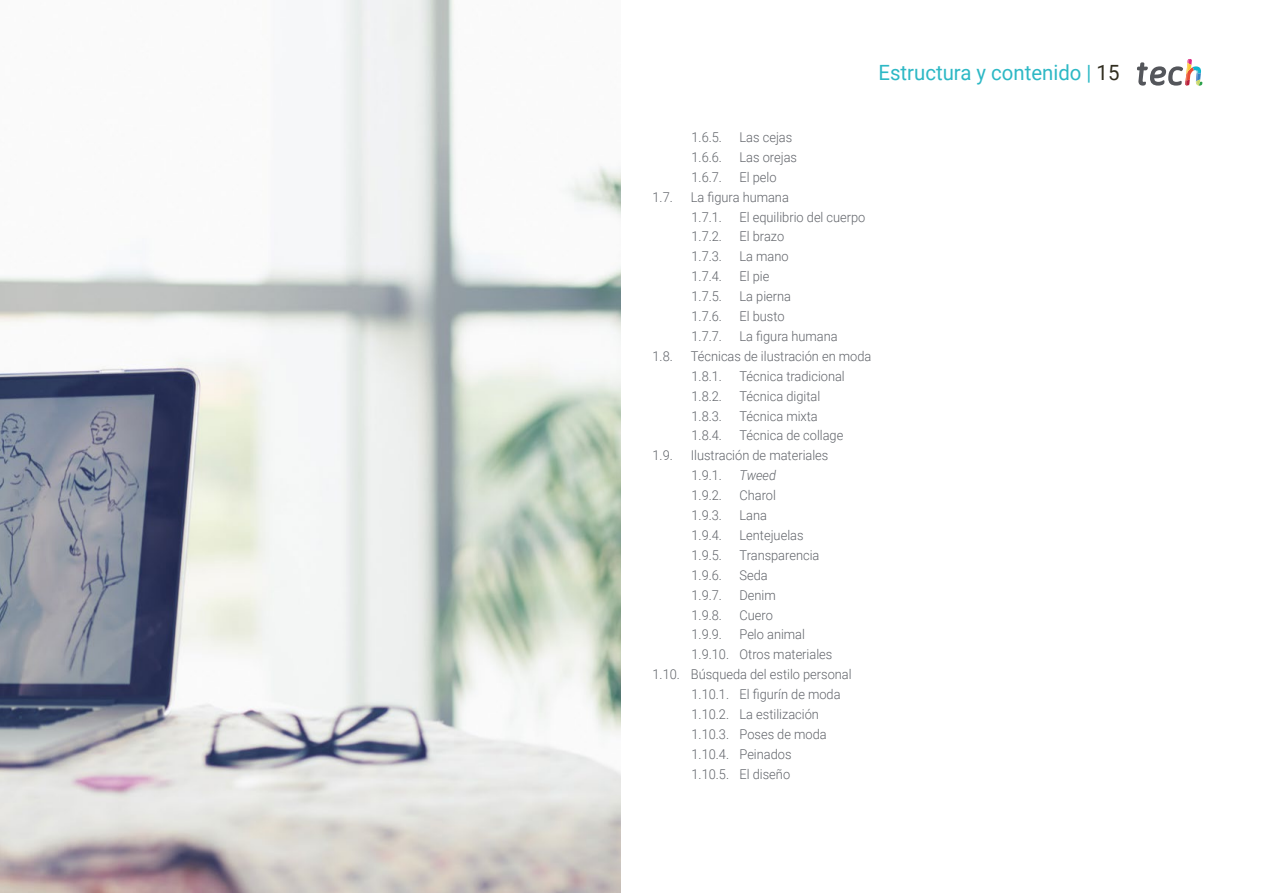
<style>
.page{position:relative;width:1263px;height:893px;background:#fff}
.page>*{position:absolute;margin:0;border:0;box-sizing:border-box;transform-origin:0 0}
.t1{font:21px "Roboto";color:#2db8c5}
.t2{font:300 13.5px/20px "Roboto";color:#61646a;scale:.95 1}
.t3{font:italic 300 13.5px "Roboto";color:#61646a;scale:.95 1}
.s1{color:#312e20}
</style>
<div class="page">
<svg style="left:1137px;top:59px;width:65px;height:27px"></svg>
<img style="left:0;top:0;width:621px;height:893px">
<h1 class="t1" style="left:878px;top:57px;width:242px">Estructura y contenido | <span class="s1">15</span></h1>
<p class="t2" style="left:691px;top:127px;width:34px">1.6.5.</p>
<p class="t2" style="left:739px;top:127px;width:57px">Las cejas</p>
<p class="t2" style="left:691px;top:147px;width:34px">1.6.6.</p>
<p class="t2" style="left:739px;top:147px;width:62px">Las orejas</p>
<p class="t2" style="left:691px;top:166px;width:34px">1.6.7.</p>
<p class="t2" style="left:739px;top:166px;width:41px">El pelo</p>
<p class="t2" style="left:652px;top:186px;width:23px">1.7.</p>
<p class="t2" style="left:691px;top:186px;width:105px">La figura humana<br>1.7.1.</p>
<p class="t2" style="left:739px;top:206px;width:134px">El equilibrio del cuerpo</p>
<p class="t2" style="left:691px;top:226px;width:34px">1.7.2.</p>
<p class="t2" style="left:739px;top:226px;width:49px">El brazo</p>
<p class="t2" style="left:691px;top:246px;width:34px">1.7.3.</p>
<p class="t2" style="left:739px;top:246px;width:53px">La mano</p>
<p class="t2" style="left:691px;top:266px;width:34px">1.7.4.</p>
<p class="t2" style="left:739px;top:266px;width:33px">El pie</p>
<p class="t2" style="left:691px;top:286px;width:34px">1.7.5.</p>
<p class="t2" style="left:739px;top:286px;width:56px">La pierna</p>
<p class="t2" style="left:691px;top:306px;width:34px">1.7.6.</p>
<p class="t2" style="left:739px;top:306px;width:49px">El busto</p>
<p class="t2" style="left:691px;top:326px;width:34px">1.7.7.</p>
<p class="t2" style="left:739px;top:326px;width:105px">La figura humana</p>
<p class="t2" style="left:652px;top:346px;width:23px">1.8.</p>
<p class="t2" style="left:691px;top:346px;width:192px">Técnicas de ilustración en moda<br>1.8.1.</p>
<p class="t2" style="left:739px;top:365px;width:112px">Técnica tradicional</p>
<p class="t2" style="left:691px;top:385px;width:34px">1.8.2.</p>
<p class="t2" style="left:739px;top:385px;width:86px">Técnica digital</p>
<p class="t2" style="left:691px;top:405px;width:34px">1.8.3.</p>
<p class="t2" style="left:739px;top:405px;width:84px">Técnica mixta</p>
<p class="t2" style="left:691px;top:425px;width:34px">1.8.4.</p>
<p class="t2" style="left:739px;top:425px;width:111px">Técnica de collage</p>
<p class="t2" style="left:652px;top:445px;width:23px">1.9.</p>
<p class="t2" style="left:691px;top:445px;width:146px">Ilustración de materiales<br>1.9.1.</p>
<p class="t3" style="left:739px;top:466px;width:40px">Tweed</p>
<p class="t2" style="left:691px;top:485px;width:34px">1.9.2.</p>
<p class="t2" style="left:739px;top:485px;width:40px">Charol</p>
<p class="t2" style="left:691px;top:505px;width:34px">1.9.3.</p>
<p class="t2" style="left:739px;top:505px;width:30px">Lana</p>
<p class="t2" style="left:691px;top:525px;width:34px">1.9.4.</p>
<p class="t2" style="left:739px;top:525px;width:69px">Lentejuelas</p>
<p class="t2" style="left:691px;top:545px;width:34px">1.9.5.</p>
<p class="t2" style="left:739px;top:545px;width:86px">Transparencia</p>
<p class="t2" style="left:691px;top:564px;width:34px">1.9.6.</p>
<p class="t2" style="left:739px;top:564px;width:31px">Seda</p>
<p class="t2" style="left:691px;top:584px;width:34px">1.9.7.</p>
<p class="t2" style="left:739px;top:584px;width:40px">Denim</p>
<p class="t2" style="left:691px;top:604px;width:34px">1.9.8.</p>
<p class="t2" style="left:739px;top:604px;width:37px">Cuero</p>
<p class="t2" style="left:691px;top:624px;width:34px">1.9.9.</p>
<p class="t2" style="left:739px;top:624px;width:70px">Pelo animal</p>
<p class="t2" style="left:691px;top:644px;width:150px">1.9.10. Otros materiales</p>
<p class="t2" style="left:652px;top:664px;width:211px">1.10. Búsqueda del estilo personal</p>
<p class="t2" style="left:691px;top:684px;width:158px">1.10.1. El figurín de moda</p>
<p class="t2" style="left:691px;top:704px;width:136px">1.10.2. La estilización</p>
<p class="t2" style="left:691px;top:724px;width:144px">1.10.3. Poses de moda</p>
<p class="t2" style="left:691px;top:744px;width:107px">1.10.4. Peinados</p>
<p class="t2" style="left:691px;top:763px;width:105px">1.10.5. El diseño</p>
</div>
